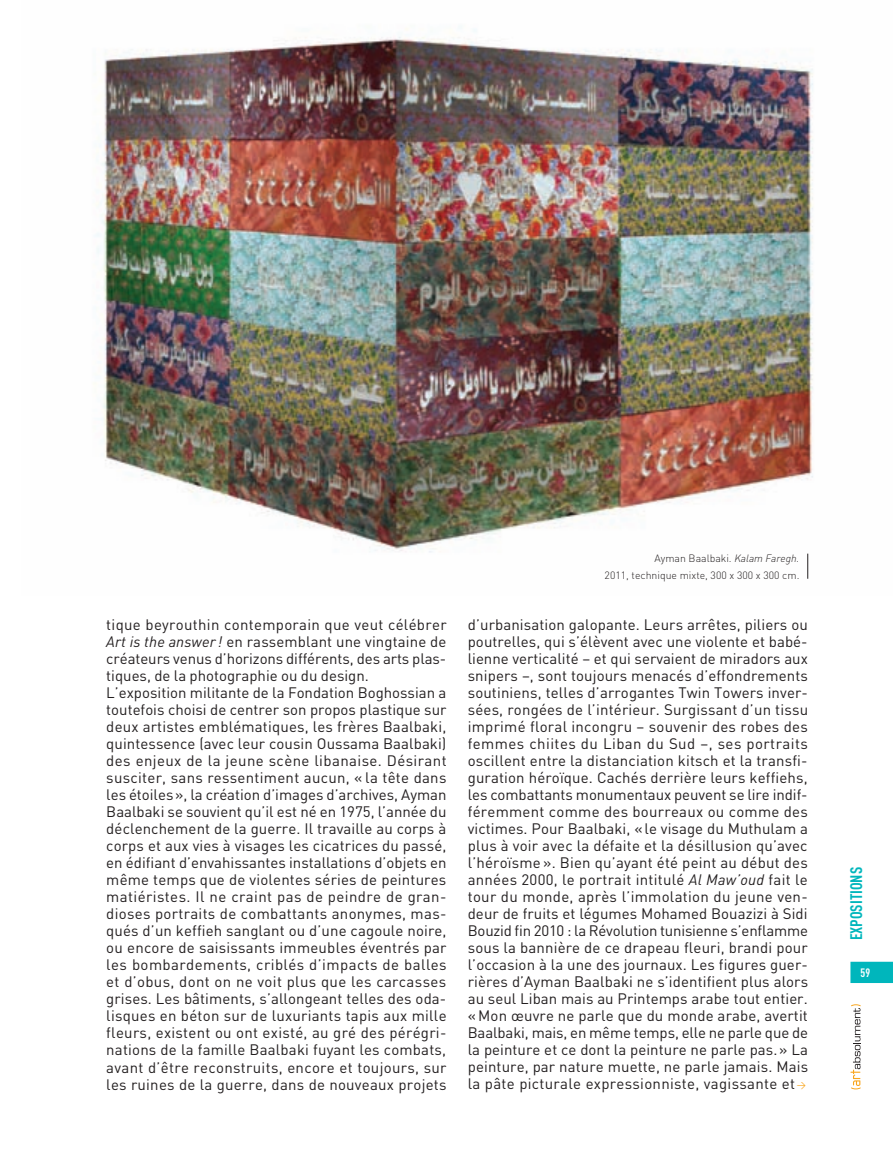
<style>
.page{position:relative;width:893px;height:1149px;background:#fff}
.page>*{position:absolute;margin:0;border:0;box-sizing:border-box;transform-origin:0 0}
.t1{font:700 16.5px "DIN Cond";color:#00b6bc}
.t2{font:15px/17px "DIN";letter-spacing:.015em;color:#231f20;text-align:justify}
.t3{font:700 12px "DIN Cond";color:#fff}
.t4{font:300 10.5px/17px "DIN";color:#231f20;text-align:right}
.t5{font:9px "DIN";color:#f9a51b}
.s1{font-style:italic}
</style>
<div class="page">
<div style="left:850px;top:961px;width:43px;height:21px;background:#00b6bc"></div>
<svg style="left:850px;top:1004px;width:11px;height:85px"></svg>
<img style="left:95px;top:28px;width:718px;height:551px">
<svg style="left:807px;top:553px;width:1px;height:25px"></svg>
<p class="t2" style="left:106px;top:615px;width:342px;text-align:left">tique beyrouthin contemporain que veut célébrer <span class="s1">Art is the answer!</span> en rassemblant une vingtaine de créateurs venus d’horizons différents, des arts plas&shy;tiques, de la photographie ou du design.<br>L’exposition militante de la Fondation Boghossian a toutefois choisi de centrer son propos plastique sur deux artistes emblématiques, les frères Baalbaki, quintessence (avec leur cousin Oussama Baalbaki) des enjeux de la jeune scène libanaise. Désirant susciter, sans ressentiment aucun, « la tête dans les étoiles», la création d’images d’archives, Ayman Baalbaki se souvient qu’il est né en 1975, l’année du déclenchement de la guerre. Il travaille au corps à corps et aux vies à visages les cicatrices du passé, en édifiant d’envahissantes installations d’objets en même temps que de violentes séries de peintures matiéristes. Il ne craint pas de peindre de gran&shy;dioses portraits de combattants anonymes, mas&shy;qués d’un keffieh sanglant ou d’une cagoule noire, ou encore de saisissants immeubles éventrés par les bombardements, criblés d’impacts de balles et d’obus, dont on ne voit plus que les carcasses grises. Les bâtiments, s’allongeant telles des oda&shy;lisques en béton sur de luxuriants tapis aux mille fleurs, existent ou ont existé, au gré des pérégri&shy;nations de la famille Baalbaki fuyant les combats, avant d’être reconstruits, encore et toujours, sur les ruines de la guerre, dans de nouveaux projets</p>
<p class="t4" style="left:605px;top:549px;width:196px">Ayman Baalbaki. <span class="s1">Kalam Faregh.<br></span>2011, technique mixte, 300 x 300 x 300 cm.</p>
<p class="t2" style="left:468px;top:615px;width:342px">d’urbanisation galopante. Leurs arrêtes, piliers ou poutrelles, qui s’élèvent avec une violente et babé&shy;lienne verticalité – et qui servaient de miradors aux snipers –, sont toujours menacés d’effondrements soutiniens, telles d’arrogantes Twin Towers inver&shy;sées, rongées de l’intérieur. Surgissant d’un tissu imprimé floral incongru – souvenir des robes des femmes chiites du Liban du Sud –, ses portraits oscillent entre la distanciation kitsch et la transfi&shy;guration héroïque. Cachés derrière leurs keffiehs, les combattants monumentaux peuvent se lire indif&shy;féremment comme des bourreaux ou comme des victimes. Pour Baalbaki, «le visage du Muthulam a plus à voir avec la défaite et la désillusion qu’avec l’héroïsme ». Bien qu’ayant été peint au début des années 2000, le portrait intitulé <span class="s1">Al Maw’oud</span> fait le tour du monde, après l’immolation du jeune ven&shy;deur de fruits et légumes Mohamed Bouazizi à Sidi Bouzid fin 2010 : la Révolution tunisienne s’enflamme sous la bannière de ce drapeau fleuri, brandi pour l’occasion à la une des journaux. Les figures guer&shy;rières d’Ayman Baalbaki ne s’identifient plus alors au seul Liban mais au Printemps arabe tout entier. « Mon œuvre ne parle que du monde arabe, avertit Baalbaki, mais, en même temps, elle ne parle que de la peinture et ce dont la peinture ne parle pas.» La peinture, par nature muette, ne parle jamais. Mais la pâte picturale expressionniste, vagissante et</p>
<p class="t5" style="left:797px;top:1078px;width:11px">&gt;</p>
<p class="t1" style="left:846px;top:940px;width:75px;rotate:-90deg">Expositions</p>
<p class="t3" style="left:860px;top:964px;width:11px">59</p>
</div>
